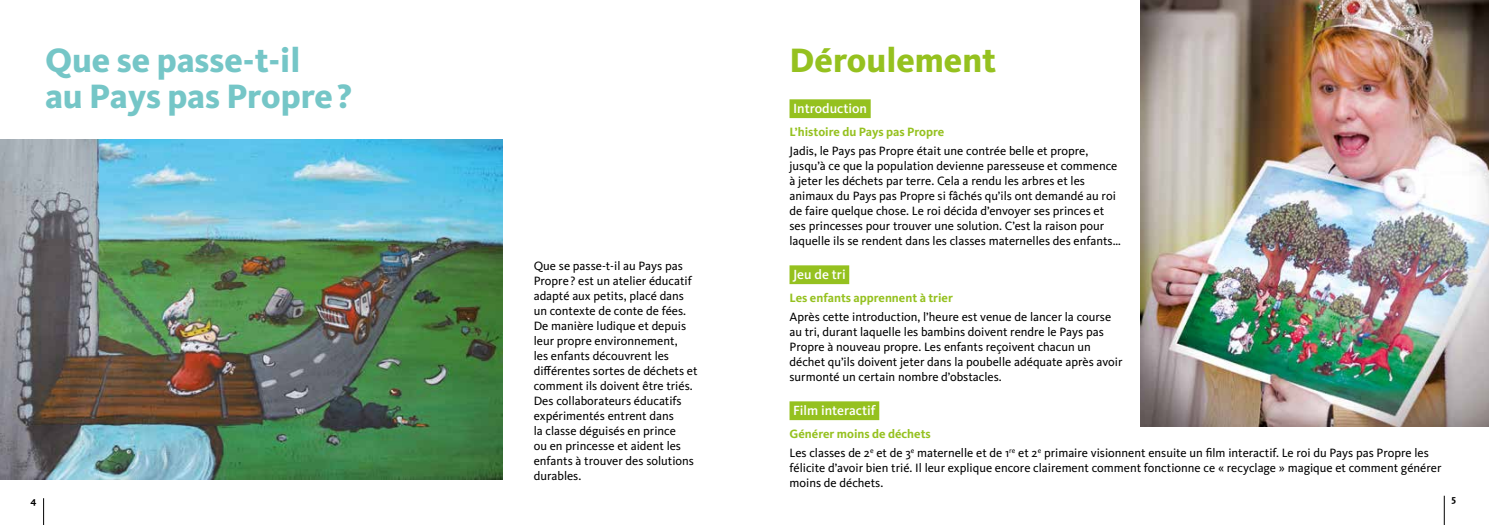
<style>
.page{position:relative;width:1489px;height:525px;background:#fff}
.page>*{position:absolute;margin:0;border:0;box-sizing:border-box;transform-origin:0 0}
.t1{font:800 35px/36.2px "Kievit Pro";color:#75c6c7}
.t2{font:800 35px "Kievit Pro";color:#95c11f}
.t3{font:500 13.75px "Kievit Pro";color:#fff}
.t4{font:12.5px/15px "Kievit Pro";color:#000}
.t5{font:700 12.5px "Kievit Pro";color:#95c11f}
.t6{font:700 10px "Kievit Pro";color:#000}
.s1{font-weight:700;color:#95c11f}
</style>
<div class="page">
<img style="left:0;top:139px;width:503px;height:340px">
<img style="left:1140px;top:0;width:348px;height:426px">
<div style="left:789px;top:99px;width:81px;height:19px;background:#95c11f"></div>
<div style="left:789px;top:265px;width:60px;height:19px;background:#95c11f"></div>
<div style="left:789px;top:401px;width:90px;height:19px;background:#95c11f"></div>
<svg style="left:1443px;top:495px;width:1px;height:29px"></svg>
<svg style="left:43px;top:498px;width:1px;height:26px"></svg>
<h1 class="t1" style="left:45px;top:41px;width:308px">Que se passe-t-il<br>au Pays pas Propre?</h1>
<p class="t4" style="left:533px;top:258px;width:165px">Que se passe-t-il au Pays pas<br>Propre ? est un atelier éducatif adapté aux petits, placé dans un contexte de conte de fées.<br>De manière ludique et depuis leur propre environnement,<br>les enfants découvrent les différentes sortes de déchets et comment ils doivent être triés.<br>Des collaborateurs éducatifs expérimentés entrent dans<br>la classe déguisés en prince<br>ou en princesse et aident les enfants à trouver des solutions durables.</p>
<h1 class="t2" style="left:789px;top:39px;width:208px">Déroulement</h1>
<p class="t3" style="left:793px;top:100px;width:76px">Introduction</p>
<p class="t5" style="left:789px;top:124px;width:156px">L’histoire du Pays pas Propre</p>
<p class="t4" style="left:789px;top:143px;width:333px">Jadis, le Pays pas Propre était une contrée belle et propre, jusqu’à ce que la population devienne paresseuse et commence à jeter les déchets par terre. Cela a rendu les arbres et les animaux du Pays pas Propre si fâchés qu’ils ont demandé au roi de faire quelque chose. Le roi décida d’envoyer ses princes et ses princesses pour trouver une solution. C’est la raison pour laquelle ils se rendent dans les classes maternelles des enfants…</p>
<p class="t3" style="left:793px;top:266px;width:54px">Jeu de tri</p>
<p class="t5" style="left:789px;top:290px;width:165px">Les enfants apprennent à trier</p>
<p class="t4" style="left:789px;top:309px;width:334px">Après cette introduction, l’heure est venue de lancer la course au tri, durant laquelle les bambins doivent rendre le Pays pas Propre à nouveau propre. Les enfants reçoivent chacun un déchet qu’ils doivent jeter dans la poubelle adéquate après avoir surmonté un certain nombre d’obstacles.</p>
<p class="t3" style="left:793px;top:401px;width:84px">Film interactif</p>
<p class="t4" style="left:789px;top:424px;width:641px;line-height:18.5px"><span class="s1">Générer moins de déchets<br></span>Les classes de 2<sup>e</sup> et de 3<sup>e</sup> maternelle et de 1<sup>re</sup> et 2<sup>e</sup> primaire visionnent ensuite un film interactif. Le roi du Pays pas Propre les</p>
<p class="t4" style="left:789px;top:459px;width:653px">félicite d’avoir bien trié. Il leur explique encore clairement comment fonctionne ce « recyclage » magique et comment générer moins de déchets.</p>
<p class="t6" style="left:30px;top:494px;width:8px">4</p>
<p class="t6" style="left:1451px;top:492px;width:6px">5</p>
</div>
